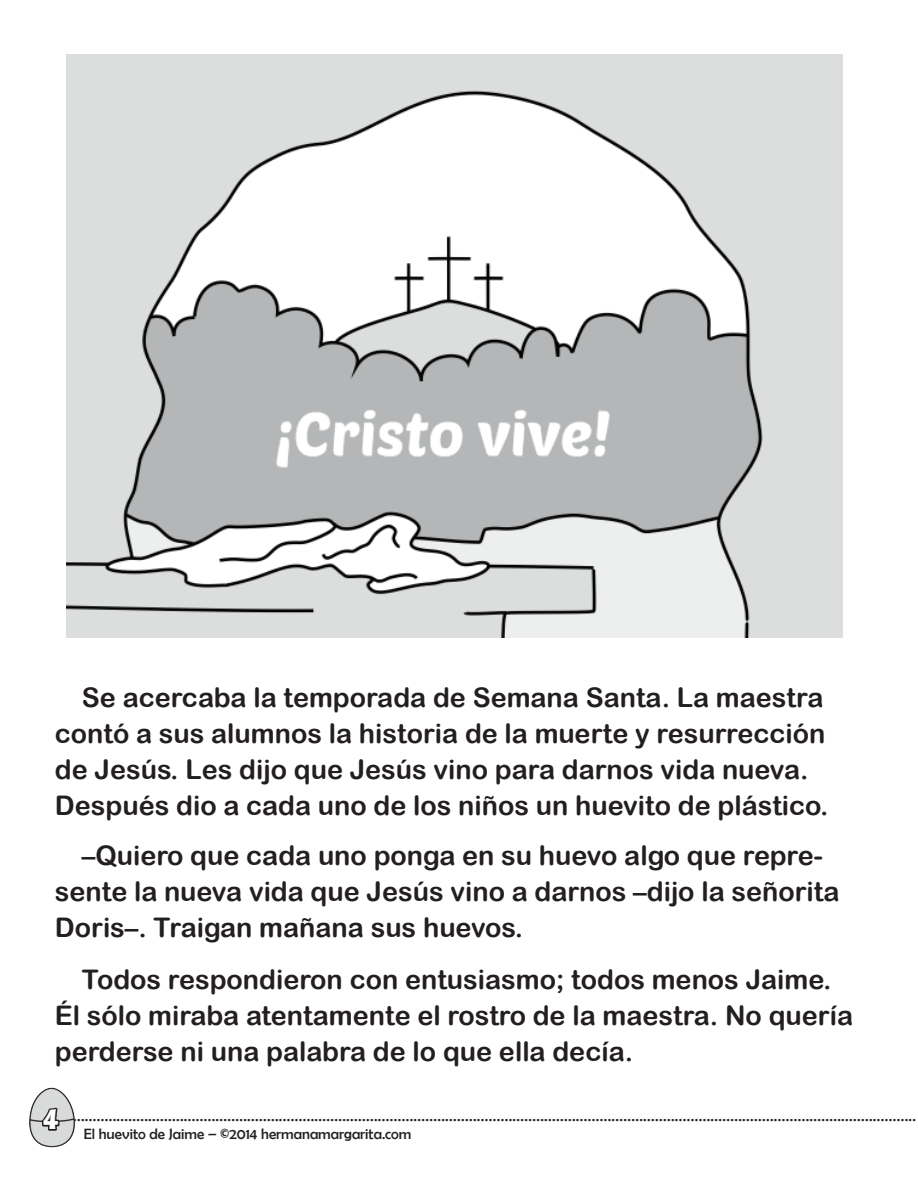
<style>
.page{position:relative;width:918px;height:1188px;background:#fff}
.page>*{position:absolute;margin:0;border:0;box-sizing:border-box;transform-origin:0 0}
.t1{font:27px/36px "Arial Rounded MT Bold";color:#231f20}
.t2{font:24px "BD Cartoon Shout";color:#fff}
.t3{font:15px/17.5px "Berlin Sans FB";color:#231f20;scale:1.1 1}
</style>
<div class="page">
<div style="left:67px;top:54px;width:775px;height:583px;background:#dcdedd"></div>
<img style="left:67px;top:90px;width:696px;height:547px">
<img style="left:29px;top:1087px;width:46px;height:61px">
<svg style="left:40px;top:1106px;width:21px;height:26px"></svg>
<p class="t1" style="left:55px;top:679px;width:775px;text-indent:27px">Se acercaba la temporada de Semana Santa. La maestra contó a sus alumnos la historia de la muerte y resurrección de Jesús. Les dijo que Jesús vino para darnos vida nueva.<br>Después dio a cada uno de los niños un huevito de plástico.</p>
<p class="t1" style="left:55px;top:837px;width:786px;text-indent:27px">–Quiero que cada uno ponga en su huevo algo que repre&shy;sente la nueva vida que Jesús vino a darnos –dijo la señorita<br>Doris–. Traigan mañana sus huevos.</p>
<p class="t1" style="left:55px;top:961px;width:800px;text-indent:27px">Todos respondieron con entusiasmo; todos menos Jaime.<br>Él sólo miraba atentamente el rostro de la maestra. No quería perderse ni una palabra de lo que ella decía.</p>
<p class="t2" style="left:43px;top:1107px;width:17px">4</p>
<p class="t3" style="left:84px;top:1107px;width:758px;text-indent:-42px">.............................................................................................................................................................................................................................<br>El huevito de Jaime – ©2014 hermanamargarita.com</p>
</div>
